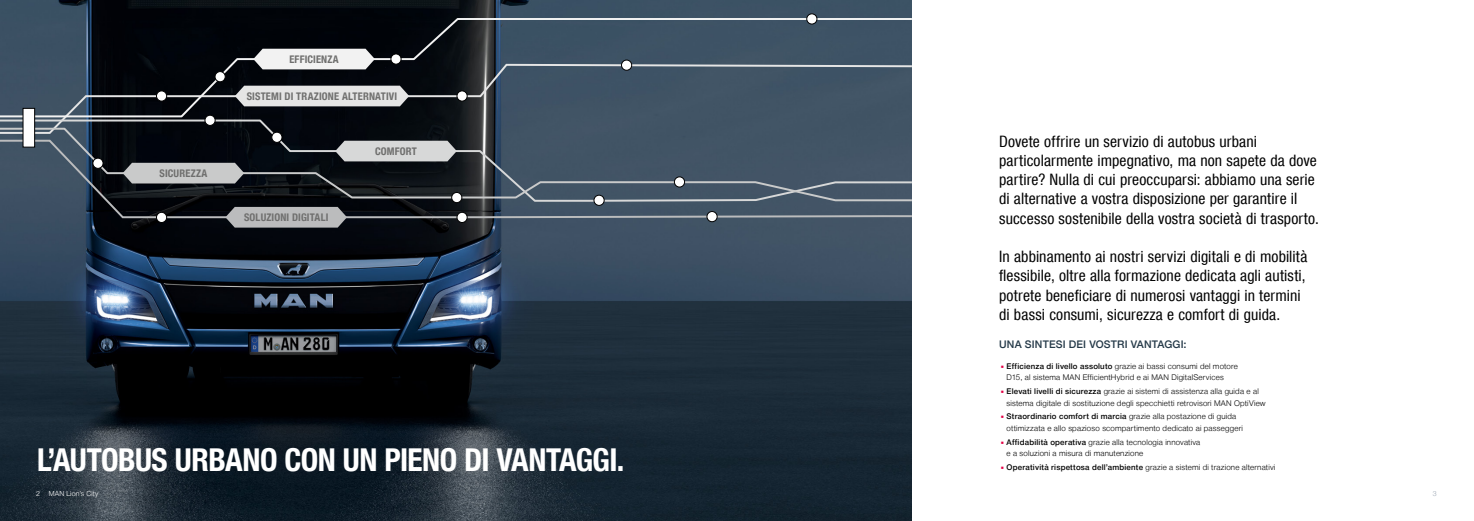
<style>
.page{position:relative;width:1474px;height:521px;background:#fff}
.page>*{position:absolute;margin:0;border:0;box-sizing:border-box;transform-origin:0 0}
.t1{font:700 31.5px "Man Global Condensed";letter-spacing:-.02em;color:#fff}
.t2{font:15.75px/19.2px "Man Global Condensed";letter-spacing:.01em;color:#000}
.t3{font:700 10.5px "Man Global Condensed";letter-spacing:.015em;color:#6f6f6e}
.t4{font:500 10.5px "Man Global";letter-spacing:.01em;color:#243948}
.t5{font:300 7.88px/11.4px "Man Global";letter-spacing:.025em;color:#000}
.t6{font:300 7px "Man Global";letter-spacing:.015em;color:#fff}
.t7{font:300 7px "Man Global";color:#9aa5b2}
.s1{font-weight:500;color:#e40045}
.s2{font-weight:500}
</style>
<div class="page">
<img style="left:0;top:0;width:911px;height:521px">
<svg style="left:0;top:203px;width:912px;height:16px;background:#394450"></svg>
<svg style="left:0;top:17px;width:912px;height:101px;background:#2e3b48"></svg>
<svg style="left:0;top:119px;width:912px;height:84px;background:#333e4a"></svg>
<svg style="left:0;top:127px;width:912px;height:75px;background:#333f4b"></svg>
<div style="left:272px;top:132px;width:10px;height:10px;background:#fff;border-radius:50%"></div>
<div style="left:271px;top:132px;width:11px;height:11px;border:1px solid #000;border-radius:50%"></div>
<div style="left:391px;top:54px;width:10px;height:10px;background:#fff;border-radius:50%"></div>
<div style="left:391px;top:54px;width:10px;height:10px;border:1px solid #000;border-radius:50%"></div>
<div style="left:156px;top:91px;width:11px;height:10px;background:#fff;border-radius:50%"></div>
<div style="left:156px;top:91px;width:11px;height:10px;border:1px solid #000;border-radius:50%"></div>
<div style="left:205px;top:115px;width:10px;height:10px;background:#fff;border-radius:50%"></div>
<div style="left:205px;top:115px;width:10px;height:11px;border:1px solid #000;border-radius:50%"></div>
<div style="left:215px;top:72px;width:10px;height:10px;background:#fff;border-radius:50%"></div>
<div style="left:215px;top:71px;width:10px;height:11px;border:1px solid #000;border-radius:50%"></div>
<div style="left:93px;top:158px;width:10px;height:10px;background:#fff;border-radius:50%"></div>
<div style="left:93px;top:158px;width:10px;height:11px;border:1px solid #000;border-radius:50%"></div>
<div style="left:594px;top:195px;width:10px;height:10px;background:#fff;border-radius:50%"></div>
<div style="left:593px;top:195px;width:11px;height:11px;border:1px solid #000;border-radius:50%"></div>
<div style="left:621px;top:60px;width:10px;height:10px;background:#fff;border-radius:50%"></div>
<div style="left:621px;top:60px;width:11px;height:10px;border:1px solid #000;border-radius:50%"></div>
<div style="left:674px;top:177px;width:10px;height:10px;background:#fff;border-radius:50%"></div>
<div style="left:674px;top:177px;width:11px;height:10px;border:1px solid #000;border-radius:50%"></div>
<div style="left:806px;top:14px;width:11px;height:10px;background:#fff;border-radius:50%"></div>
<div style="left:806px;top:14px;width:11px;height:10px;border:1px solid #000;border-radius:50%"></div>
<div style="left:451px;top:192px;width:11px;height:11px;background:#fff;border-radius:50%"></div>
<div style="left:451px;top:192px;width:11px;height:11px;border:1px solid #000;border-radius:50%"></div>
<div style="left:457px;top:91px;width:10px;height:10px;background:#fff;border-radius:50%"></div>
<div style="left:457px;top:91px;width:10px;height:10px;border:1px solid #000;border-radius:50%"></div>
<svg style="left:253px;top:49px;width:122px;height:20px"></svg>
<div style="left:235px;top:86px;width:174px;height:20px;background:#e5e5e5"></div>
<svg style="left:335px;top:141px;width:122px;height:20px;background:#c7c8c8"></svg>
<svg style="left:123px;top:163px;width:121px;height:20px;background:#bbbcbd"></svg>
<div style="left:156px;top:212px;width:11px;height:10px;background:#fff;border-radius:50%"></div>
<div style="left:156px;top:212px;width:11px;height:11px;border:1px solid #000;border-radius:50%"></div>
<div style="left:707px;top:211px;width:10px;height:11px;background:#fff;border-radius:50%"></div>
<div style="left:706px;top:211px;width:11px;height:11px;border:1px solid #000;border-radius:50%"></div>
<div style="left:457px;top:212px;width:10px;height:10px;background:#fff;border-radius:50%"></div>
<div style="left:457px;top:212px;width:10px;height:11px;border:1px solid #000;border-radius:50%"></div>
<div style="left:23px;top:108px;width:12px;height:39px;background:#fff;border:1px solid #000"></div>
<svg style="left:225px;top:207px;width:122px;height:21px;background:#a9aaac"></svg>
<h3 class="t3" style="left:289px;top:53px;width:51px">EFFICIENZA</h3>
<h3 class="t3" style="left:247px;top:90px;width:152px">SISTEMI DI TRAZIONE ALTERNATIVI</h3>
<h3 class="t3" style="left:159px;top:167px;width:49px">SICUREZZA</h3>
<h3 class="t3" style="left:244px;top:212px;width:86px">SOLUZIONI DIGITALI</h3>
<h3 class="t3" style="left:375px;top:145px;width:43px">COMFORT</h3>
<h1 class="t1" style="left:37px;top:442px;width:588px">L’AUTOBUS URBANO CON UN PIENO DI VANTAGGI.</h1>
<p class="t6" style="left:36px;top:489px;width:63px">2 MAN Lion’s City</p>
<p class="t2" style="left:999px;top:131px;width:321px">Dovete offrire un servizio di autobus urbani particolarmente impegnativo, ma non sapete da dove partire? Nulla di cui preoccuparsi: abbiamo una serie di alternative a vostra disposizione per garantire il successo sostenibile della vostra società di trasporto.</p>
<h2 class="t2" style="left:999px;top:247px;width:310px">In abbinamento ai nostri servizi digitali e di mobilità flessibile, oltre alla formazione dedicata agli autisti, potrete beneficiare di numerosi vantaggi in termini di bassi consumi, sicurezza e comfort di guida.</h2>
<h3 class="t4" style="left:999px;top:338px;width:189px">UNA SINTESI DEI VOSTRI VANTAGGI:</h3>
<p class="t5" style="left:1006px;top:360px;width:233px;text-indent:-7px"><span class="s1">▪</span><span class="s2">Efficienza di livello assoluto</span> grazie ai bassi consumi del motore<br>D15, al sistema MAN EfficientHybrid e ai MAN DigitalServices</p>
<p class="t5" style="left:1006px;top:386px;width:261px;text-indent:-7px"><span class="s1">▪</span><span class="s2">Elevati livelli di sicurezza</span> grazie ai sistemi di assistenza alla guida e al sistema digitale di sostituzione degli specchietti retrovisori MAN OptiView</p>
<p class="t5" style="left:1006px;top:411px;width:238px;text-indent:-7px"><span class="s1">▪</span><span class="s2">Straordinario comfort di marcia</span> grazie alla postazione di guida ottimizzata e allo spazioso scompartimento dedicato ai passeggeri</p>
<p class="t5" style="left:1006px;top:436px;width:195px;text-indent:-7px"><span class="s1">▪</span><span class="s2">Affidabilità operativa</span> grazie alla tecnologia innovativa e a soluzioni a misura di manutenzione</p>
<p class="t5" style="left:999px;top:461px;width:278px"><span class="s1">▪</span><span class="s2">Operatività rispettosa dell’ambiente</span> grazie a sistemi di trazione alternativi</p>
<p class="t7" style="left:1432px;top:489px;width:5px">3</p>
</div>
